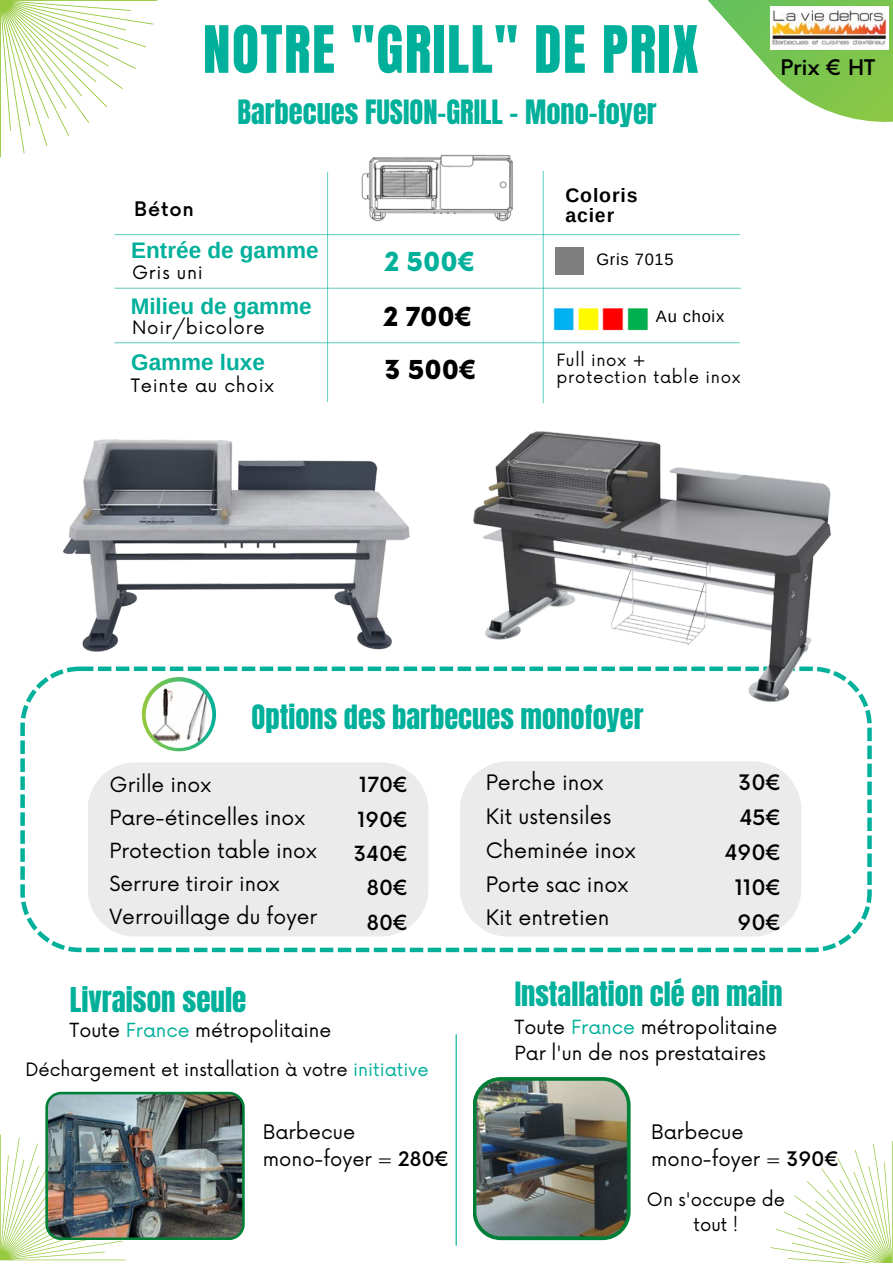
<style>
.page{position:relative;width:893px;height:1264px;background:#fff}
.page>*{position:absolute;margin:0;border:0;box-sizing:border-box;transform-origin:0 0}
.t1{font:55.5px "Anton";letter-spacing:.03em;color:#00b09b}
.t2{font:29.1px "Anton";color:#00b09b}
.t3{font:28.5px "Anton";color:#00b09b}
.t4{font:900 25.5px "Now";color:#000}
.t5{font:900 25.5px "Now";color:#00b09b}
.t6{font:700 22.5px "Arimo";color:#00b09b}
.t7{font:500 21px "Now";color:#000}
.t8{font:20.7px "Now";color:#000}
.t9{font:500 20.7px "Now";color:#000}
.t10{font:20.25px "Now";color:#000}
.t11{font:500 20.25px "Now";color:#000}
.t12{font:19.5px "Now";color:#000}
.t13{font:700 19.5px/20.2px "Arimo";letter-spacing:.045em;color:#000}
.t14{font:500 19.5px "Now";letter-spacing:.045em;color:#000}
.t15{font:19.05px "Now";color:#000}
.t16{font:18.9px "Now";color:#000}
.t17{font:18px/24.8px "Now";color:#000;text-align:center}
.t18{font:18px "Now";letter-spacing:.045em;color:#000}
.t19{font:16.5px "Now";letter-spacing:.045em;color:#000}
.t20{font:16.5px "Arimo";letter-spacing:.045em;color:#000}
.s1{color:#00b09b}
.s2{font-weight:500}
</style>
<div class="page">
<svg style="left:441px;top:0;width:451px;height:186px"></svg>
<svg style="left:0;top:0;width:157px;height:157px"></svg>
<img style="left:770px;top:7px;width:118px;height:43px">
<svg style="left:20px;top:666px;width:851px;height:286px"></svg>
<div style="left:88px;top:762px;width:340px;height:174px;background:#ecebeb"></div>
<div style="left:460px;top:761px;width:341px;height:175px;background:#ecebeb"></div>
<svg style="left:142px;top:677px;width:74px;height:74px"></svg>
<img style="left:146px;top:681px;width:66px;height:67px;border-radius:50%">
<img style="left:20px;top:422px;width:430px;height:243px;border-radius:20px">
<img style="left:0;top:1091px;width:245px;height:169px">
<hr style="left:455px;top:1034px;width:1px;height:211px;background:#00b09b">
<img style="left:473px;top:1077px;width:157px;height:163px">
<svg style="left:770px;top:1144px;width:122px;height:118px"></svg>
<hr style="left:114px;top:288px;width:627px;height:1px;background:#00b09b">
<hr style="left:114px;top:342px;width:625px;height:1px;background:#00b09b">
<hr style="left:327px;top:172px;width:1px;height:229px;background:#00b09b">
<hr style="left:114px;top:234px;width:625px;height:1px;background:#00b09b">
<img style="left:553px;top:308px;width:96px;height:23px">
<hr style="left:542px;top:171px;width:1px;height:232px;background:#00b09b">
<img style="left:361px;top:155px;width:153px;height:67px">
<img style="left:466px;top:431px;width:380px;height:275px">
<p class="t1" style="left:203px;top:10px;width:497px">NOTRE "GRILL" DE PRIX</p>
<p class="t14" style="left:134px;top:198px;width:61px">Béton</p>
<p class="t3" style="left:237px;top:91px;width:421px">Barbecues FUSION-GRILL - Mono-foyer</p>
<p class="t13" style="left:565px;top:185px;width:74px">Coloris acier</p>
<p class="t6" style="left:131px;top:238px;width:189px">Entrée de gamme</p>
<p class="t17" style="left:132px;top:260px;width:72px">Gris uni</p>
<p class="t6" style="left:131px;top:294px;width:182px">Milieu de gamme</p>
<p class="t18" style="left:132px;top:317px;width:134px">Noir/bicolore</p>
<p class="t6" style="left:131px;top:349px;width:135px">Gamme luxe</p>
<p class="t18" style="left:131px;top:376px;width:145px">Teinte au choix</p>
<p class="t5" style="left:385px;top:248px;width:93px">2 500€</p>
<p class="t20" style="left:596px;top:250px;width:79px">Gris 7015</p>
<p class="t4" style="left:384px;top:303px;width:91px">2 700€</p>
<p class="t4" style="left:385px;top:356px;width:94px">3 500€</p>
<p class="t20" style="left:656px;top:307px;width:70px">Au choix</p>
<p class="t19" style="left:556px;top:350px;width:91px">Full inox +</p>
<p class="t19" style="left:556px;top:367px;width:185px">protection table inox</p>
<p class="t7" style="left:780px;top:56px;width:96px">Prix € HT</p>
<p class="t3" style="left:251px;top:696px;width:393px">Options des barbecues monofoyer</p>
<p class="t10" style="left:109px;top:773px;width:103px">Grille inox</p>
<p class="t10" style="left:109px;top:806px;width:197px">Pare-étincelles inox</p>
<p class="t10" style="left:109px;top:839px;width:209px">Protection table inox</p>
<p class="t10" style="left:109px;top:872px;width:172px">Serrure tiroir inox</p>
<p class="t10" style="left:109px;top:905px;width:209px">Verrouillage du foyer</p>
<p class="t11" style="left:359px;top:774px;width:51px">170€</p>
<p class="t11" style="left:357px;top:808px;width:52px">190€</p>
<p class="t11" style="left:354px;top:842px;width:56px">340€</p>
<p class="t11" style="left:367px;top:877px;width:43px">80€</p>
<p class="t11" style="left:367px;top:911px;width:43px">80€</p>
<p class="t2" style="left:70px;top:978px;width:178px">Livraison seule</p>
<p class="t16" style="left:70px;top:1020px;width:263px">Toute <span class="s1">France</span> métropolitaine</p>
<p class="t17" style="left:25px;top:1057px;width:405px">Déchargement et installation à votre <span class="s1">initiative</span></p>
<p class="t12" style="left:263px;top:1121px;width:94px">Barbecue</p>
<p class="t12" style="left:263px;top:1148px;width:188px">mono-foyer = <span class="s2">280€</span></p>
<p class="t8" style="left:485px;top:771px;width:119px">Perche inox</p>
<p class="t8" style="left:485px;top:805px;width:127px">Kit ustensiles</p>
<p class="t8" style="left:485px;top:838px;width:152px">Cheminée inox</p>
<p class="t8" style="left:485px;top:872px;width:144px">Porte sac inox</p>
<p class="t8" style="left:485px;top:906px;width:125px">Kit entretien</p>
<p class="t9" style="left:738px;top:771px;width:44px">30€</p>
<p class="t9" style="left:739px;top:806px;width:43px">45€</p>
<p class="t9" style="left:724px;top:841px;width:58px">490€</p>
<p class="t9" style="left:734px;top:876px;width:48px">110€</p>
<p class="t9" style="left:737px;top:911px;width:45px">90€</p>
<p class="t3" style="left:514px;top:973px;width:269px">Installation clé en main</p>
<p class="t15" style="left:514px;top:1016px;width:264px">Toute <span class="s1">France</span> métropolitaine</p>
<p class="t15" style="left:514px;top:1042px;width:253px">Par l'un de nos prestataires</p>
<p class="t12" style="left:651px;top:1121px;width:94px">Barbecue</p>
<p class="t12" style="left:651px;top:1148px;width:190px">mono-foyer = <span class="s2">390€</span></p>
<p class="t17" style="left:647px;top:1188px;width:139px">On s'occupe de tout !</p>
</div>
